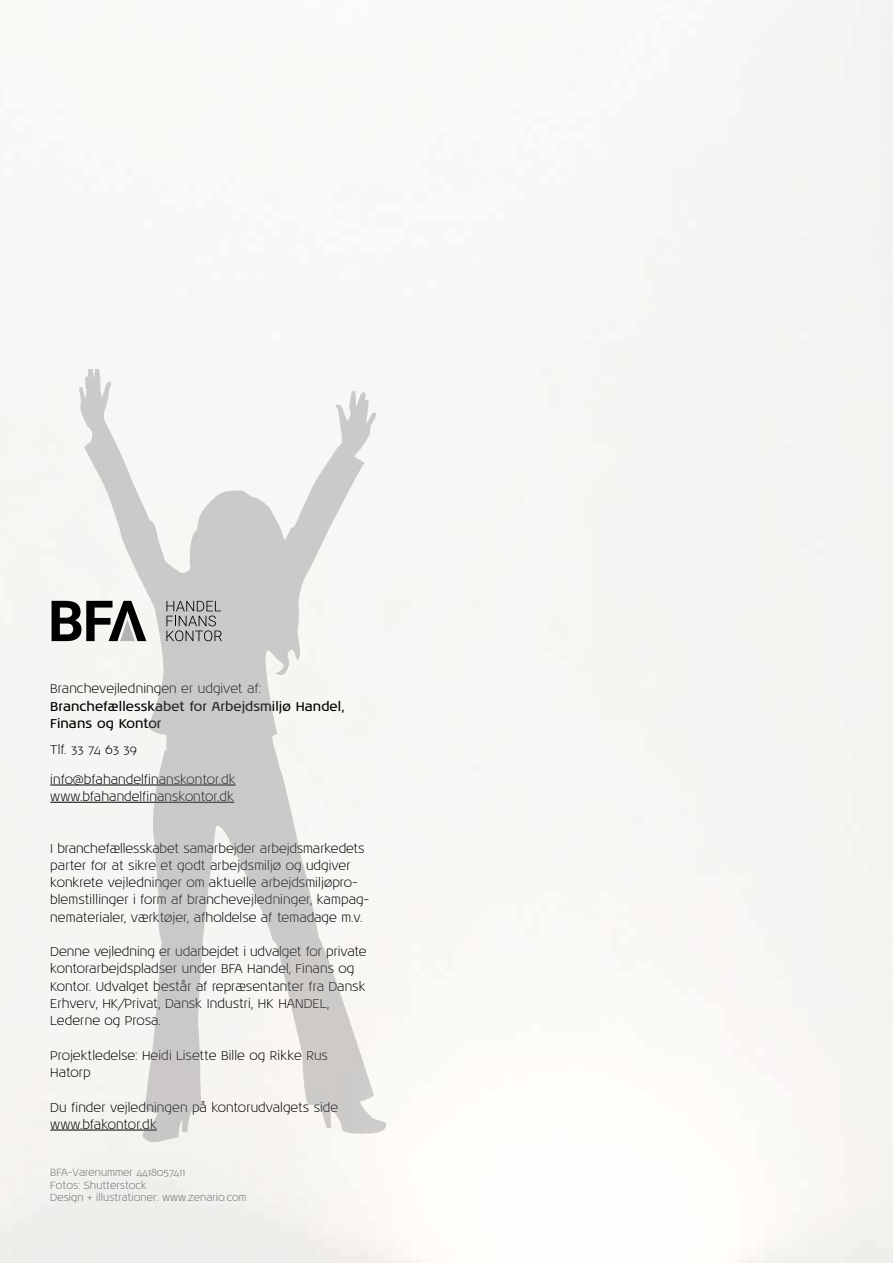
<style>
.page{position:relative;width:893px;height:1263px;background:#fff}
.page>*{position:absolute;margin:0;border:0;box-sizing:border-box;transform-origin:0 0}
.t1{font:300 13.05px/17.2px "Noa LT Std";color:#000}
.t2{font:13.05px/17.2px "Noa LT Std";letter-spacing:.005em;color:#000}
.t3{font:300 10.65px/12.8px "Noa LT Std";color:#707172}
</style>
<div class="page">
<hr style="left:50px;top:785px;width:186px;height:1px;background:#000">
<hr style="left:50px;top:802px;width:184px;height:1px;background:#000">
<hr style="left:50px;top:1130px;width:107px;height:1px;background:#000">
<img style="left:79px;top:370px;width:320px;height:809px">
<svg style="left:52px;top:601px;width:94px;height:40px"></svg>
<svg style="left:166px;top:601px;width:56px;height:40px;background:#a5a6a4"></svg>
<p class="t1" style="left:50px;top:681px;width:212px">Branchevejledningen er udgivet af:</p>
<p class="t2" style="left:50px;top:698px;width:296px">Branchefællesskabet for Arbejdsmiljø Handel,<br>Finans og Kontor</p>
<p class="t1" style="left:50px;top:741px;width:88px">Tlf. 33 74 63 39</p>
<p class="t1" style="left:50px;top:771px;width:187px">info@bfahandelfinanskontor.dk www.bfahandelfinanskontor.dk</p>
<p class="t1" style="left:50px;top:840px;width:321px">I branchefællesskabet samarbejder arbejdsmarkedets parter for at sikre et godt arbejdsmiljø og udgiver konkrete vejledninger om aktuelle arbejdsmiljøpro&shy;blemstillinger i form af branchevejledninger, kampag&shy;nematerialer, værktøjer, afholdelse af temadage m.v.</p>
<p class="t1" style="left:50px;top:943px;width:318px">Denne vejledning er udarbejdet i udvalget for private kontorarbejdspladser under BFA Handel, Finans og Kontor. Udvalget består af repræsentanter fra Dansk Erhverv, HK/Privat, Dansk Industri, HK HANDEL, Lederne og Prosa.</p>
<p class="t1" style="left:50px;top:1047px;width:279px">Projektledelse: Heidi Lisette Bille og Rikke Rus<br>Hatorp</p>
<p class="t1" style="left:50px;top:1099px;width:289px">Du finder vejledningen på kontorudvalgets side www.bfakontor.dk</p>
<p class="t3" style="left:50px;top:1166px;width:198px">BFA-Varenummer 4418057411<br>Fotos: Shutterstock<br>Design + illustrationer: www.zenario.com</p>
</div>
